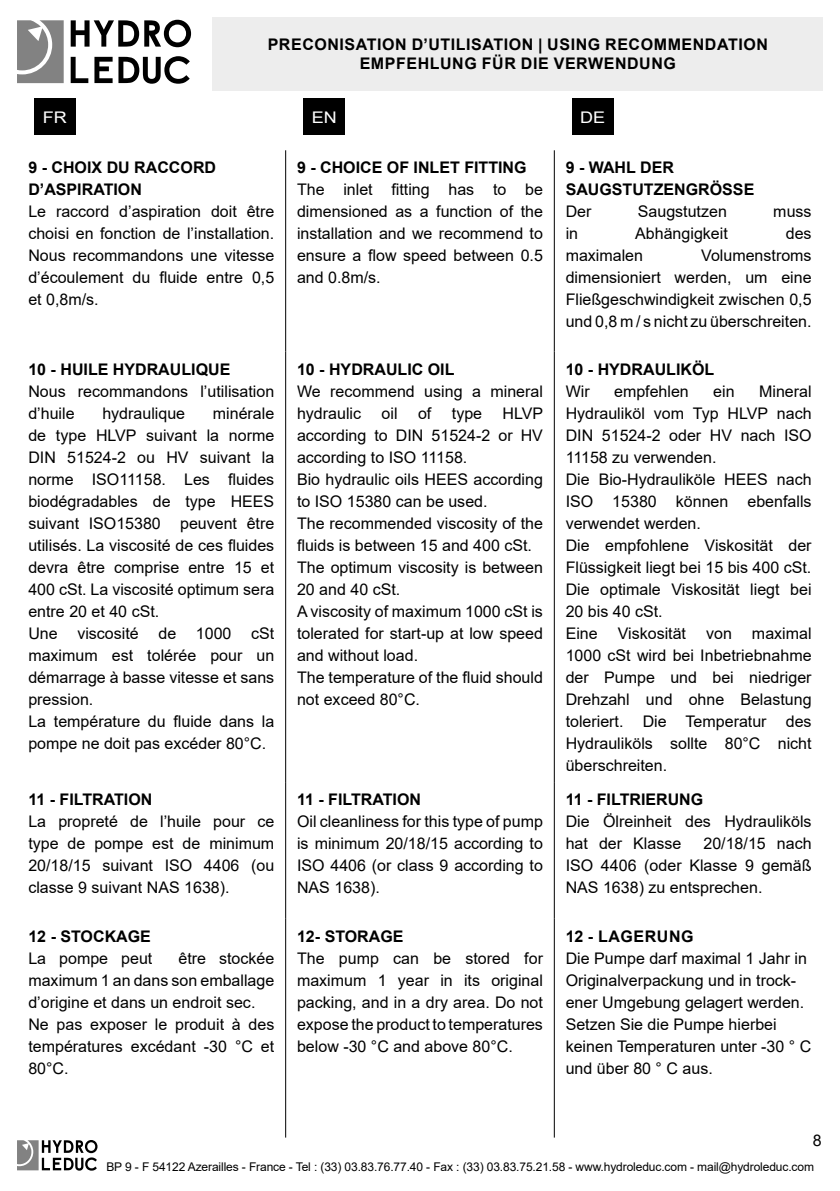
<style>
.page{position:relative;width:840px;height:1191px;background:#fff}
.page>*{position:absolute;margin:0;border:0;box-sizing:border-box;transform-origin:0 0}
.t1{font:16px/22px "Arial";color:#000;text-align:justify}
.t2{font:700 16px/22px "Arial";color:#000}
.t3{font:700 16px/19.2px "Arial";letter-spacing:.035em;color:#000;text-align:center}
.t4{font:16px "Arial";color:#fff;scale:1.12 1}
.t5{font:12px "Arial";letter-spacing:-.01em;color:#000}
</style>
<div class="page">
<svg style="left:71px;top:20px;width:120px;height:27px"></svg>
<svg style="left:71px;top:57px;width:17px;height:26px"></svg>
<svg style="left:94px;top:57px;width:18px;height:26px"></svg>
<svg style="left:118px;top:56px;width:72px;height:28px"></svg>
<svg style="left:17px;top:20px;width:47px;height:63px;background:#959595"></svg>
<svg style="left:17px;top:1140px;width:80px;height:30px"></svg>
<div style="left:34px;top:98px;width:42px;height:37px;background:#000"></div>
<div style="left:303px;top:98px;width:42px;height:37px;background:#000"></div>
<div style="left:571px;top:98px;width:42px;height:37px;background:#000"></div>
<hr style="left:285px;top:150px;width:1px;height:201px;background:#000">
<hr style="left:285px;top:351px;width:1px;height:431px;background:#000">
<hr style="left:285px;top:782px;width:1px;height:136px;background:#000">
<hr style="left:285px;top:918px;width:1px;height:219px;background:#000">
<hr style="left:553px;top:150px;width:1px;height:201px;background:#000">
<hr style="left:553px;top:351px;width:1px;height:431px;background:#000">
<hr style="left:553px;top:782px;width:1px;height:136px;background:#000">
<hr style="left:553px;top:918px;width:1px;height:219px;background:#000">
<div style="left:213px;top:17px;width:609px;height:74px;background:#ededed"></div>
<p class="t3" style="left:267px;top:35px;width:501px">PRECONISATION D’UTILISATION | USING RECOMMENDATION<br>EMPFEHLUNG FÜR DIE VERWENDUNG</p>
<p class="t4" style="left:43px;top:106px;width:23px">FR</p>
<p class="t4" style="left:312px;top:106px;width:24px">EN</p>
<p class="t4" style="left:579px;top:106px;width:24px">DE</p>
<p class="t2" style="left:28px;top:157px;width:189px">9 - CHOIX DU RACCORD<br>D’ASPIRATION</p>
<p class="t1" style="left:28px;top:201px;width:247px">Le raccord d’aspiration doit être choisi en fonction de l’installation.<br>Nous recommandons une vitesse d’écoulement du fluide entre 0,5 et 0,8m/s.</p>
<p class="t2" style="left:297px;top:157px;width:231px">9 - CHOICE OF INLET FITTING</p>
<p class="t1" style="left:297px;top:179px;width:247px">The inlet fitting has to be dimensioned as a function of the installation and we recommend to ensure a flow speed between 0.5 and 0.8m/s.</p>
<p class="t2" style="left:565px;top:157px;width:190px">9 - WAHL DER<br>SAUGSTUTZENGRÖSSE</p>
<p class="t1" style="left:565px;top:201px;width:27px">Der</p>
<p class="t1" style="left:637px;top:201px;width:90px">Saugstutzen</p>
<p class="t1" style="left:772px;top:201px;width:40px">muss</p>
<p class="t1" style="left:565px;top:223px;width:14px">in</p>
<p class="t1" style="left:635px;top:223px;width:94px">Abhängigkeit</p>
<p class="t1" style="left:785px;top:223px;width:27px">des</p>
<p class="t1" style="left:565px;top:245px;width:79px">maximalen</p>
<p class="t1" style="left:565px;top:245px;width:247px;text-indent:135px">Volumenstroms dimensioniert werden, um eine Fließgeschwindigkeit zwischen 0,5 und 0,8 m / s nicht zu überschreiten.</p>
<p class="t2" style="left:28px;top:358px;width:203px">10 - HUILE HYDRAULIQUE</p>
<p class="t1" style="left:28px;top:380px;width:247px">Nous recommandons l’utilisation d’huile</p>
<p class="t1" style="left:28px;top:402px;width:247px;text-align:left;text-indent:184px">minérale de type HLVP suivant la norme<br>DIN 51524-2 ou HV suivant la norme ISO11158. Les fluides biodégradables de type HEES suivant ISO15380 peuvent être utilisés. La viscosité de ces fluides devra être comprise entre 15 et<br>400 cSt. La viscosité optimum sera entre 20 et 40 cSt.<br>Une viscosité de 1000 cSt maximum est tolérée pour un démarrage à basse vitesse et sans pression.<br>La température du fluide dans la pompe ne doit pas excéder 80°C.</p>
<p class="t1" style="left:102px;top:402px;width:84px">hydraulique</p>
<p class="t2" style="left:28px;top:788px;width:125px">11 - FILTRATION</p>
<p class="t1" style="left:28px;top:810px;width:247px">La propreté de l’huile pour ce type de pompe est de minimum 20/18/15 suivant ISO 4406 (ou classe 9 suivant NAS 1638).</p>
<p class="t2" style="left:28px;top:925px;width:124px">12 - STOCKAGE</p>
<p class="t1" style="left:28px;top:947px;width:125px">La pompe peut</p>
<p class="t1" style="left:28px;top:947px;width:247px;text-align:left;text-indent:150px">être stockée maximum 1 an dans son emballage d’origine et dans un endroit sec.<br>Ne pas exposer le produit à des températures excédant -30 °C et<br>80°C.</p>
<p class="t2" style="left:297px;top:358px;width:159px">10 - HYDRAULIC OIL</p>
<p class="t1" style="left:297px;top:380px;width:247px">We recommend using a mineral hydraulic</p>
<p class="t1" style="left:381px;top:402px;width:17px">oil</p>
<p class="t1" style="left:418px;top:402px;width:15px">of</p>
<p class="t1" style="left:451px;top:402px;width:32px">type</p>
<p class="t1" style="left:297px;top:402px;width:247px;text-align:left;text-indent:205px">HLVP according to DIN 51524-2 or HV according to ISO 11158.<br>Bio hydraulic oils HEES according to ISO 15380 can be used.<br>The recommended viscosity of the fluids is between 15 and 400 cSt.<br>The optimum viscosity is between<br>20 and 40 cSt.<br>A viscosity of maximum 1000 cSt is tolerated for start-up at low speed and without load.<br>The temperature of the fluid should not exceed 80°C.</p>
<p class="t2" style="left:297px;top:788px;width:125px">11 - FILTRATION</p>
<p class="t1" style="left:297px;top:810px;width:247px">Oil cleanliness for this type of pump is minimum 20/18/15 according to ISO 4406 (or class 9 according to NAS 1638).</p>
<p class="t2" style="left:297px;top:925px;width:108px">12- STORAGE</p>
<p class="t1" style="left:297px;top:947px;width:247px">The pump can be stored for maximum 1 year in its original packing, and in a dry area. Do not expose the product to temperatures below -30 °C and above 80°C.</p>
<p class="t2" style="left:565px;top:358px;width:150px">10 - HYDRAULIKÖL</p>
<p class="t1" style="left:565px;top:380px;width:25px">Wir</p>
<p class="t1" style="left:613px;top:380px;width:76px">empfehlen</p>
<p class="t1" style="left:713px;top:380px;width:23px">ein</p>
<p class="t1" style="left:565px;top:380px;width:247px;text-align:left;text-indent:193px">Mineral<br>Hydrauliköl vom Typ HLVP nach<br>DIN 51524-2 oder HV nach ISO<br>11158 zu verwenden.<br>Die Bio-Hydrauliköle HEES nach<br>ISO 15380 können ebenfalls verwendet werden.<br>Die empfohlene Viskosität der<br>Flüssigkeit liegt bei 15 bis 400 cSt.<br>Die optimale Viskosität liegt bei<br>20 bis 40 cSt.<br>Eine</p>
<p class="t1" style="left:617px;top:622px;width:70px">Viskosität</p>
<p class="t1" style="left:705px;top:622px;width:27px">von</p>
<p class="t1" style="left:565px;top:622px;width:247px;text-indent:186px">maximal 1000 cSt wird bei Inbetriebnahme der Pumpe und bei niedriger Drehzahl und ohne Belastung toleriert. Die Temperatur des Hydrauliköls sollte 80°C nicht überschreiten.</p>
<p class="t2" style="left:565px;top:788px;width:139px">11 - FILTRIERUNG</p>
<p class="t1" style="left:565px;top:810px;width:247px">Die Ölreinheit des Hydrauliköls hat der Klasse</p>
<p class="t1" style="left:565px;top:832px;width:247px;text-indent:138px">20/18/15 nach ISO 4406 (oder Klasse 9 gemäß NAS 1638) zu entsprechen.</p>
<p class="t3" style="left:565px;top:926px;width:129px">12 - LAGERUNG</p>
<p class="t1" style="left:565px;top:947px;width:247px;text-align:left">Die Pumpe darf maximal 1 Jahr in<br>Originalverpackung und in trock&shy;ener Umgebung gelagert werden.<br>Setzen Sie die Pumpe hierbei keinen Temperaturen unter -30 ° C und über 80 ° C aus.</p>
<p class="t1" style="left:812px;top:1129px;width:10px">8</p>
<p class="t5" style="left:106px;top:1158px;width:708px">BP 9 - F 54122 Azerailles - France - Tel : (33) 03.83.76.77.40 - Fax : (33) 03.83.75.21.58 - www.hydroleduc.com - mail@hydroleduc.com</p>
</div>
